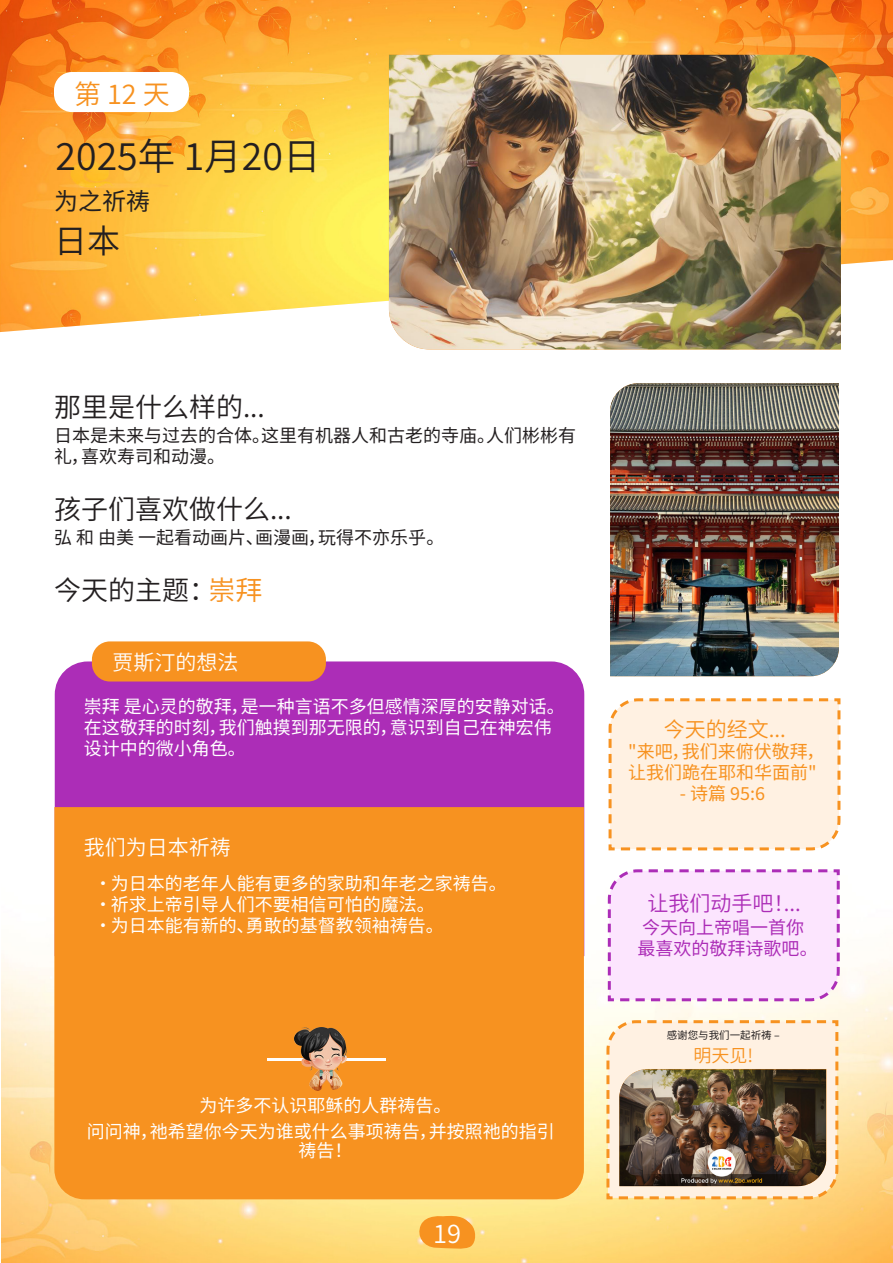
<style>
.page{position:relative;width:893px;height:1263px;background:#fff}
.page>*{position:absolute;margin:0;border:0;box-sizing:border-box;transform-origin:0 0}
.Date{font:37.5px "Source Han Sans CN";color:#231f20}
.City_Name{font:33px "Source Han Sans CN";color:#231f20}
.Header_3{font:27px "Source Han Sans CN";color:#231f20}
.Header_3-2{font:27px "Source Han Sans CN";color:#f79220}
.t1{font:25.5px "Source Han Sans CN";color:#fff}
.Praying_for{font:24px "Source Han Sans CN";color:#231f20}
.Justin_s_thoughts{font:21px "Source Han Sans CN";color:#fff}
.Today_s_Verse{font:21px "Source Han Sans CN";color:#ac2db7}
.Today_s_Verse-2{font:21px "Source Han Sans CN";color:#f79220}
.t2{font:18px/21px "Source Han Sans CN";color:#fff}
.t3{font:18px/21px "Source Han Sans CN";color:#231f20}
.Bible_Verse_2{font:18px/21px "Source Han Sans CN";color:#f79220}
.Bible_Verse_2-2{font:18px/21px "Source Han Sans CN";color:#ac2db7}
.Today_s_Verse-3{font:18px "Source Han Sans CN";color:#f79220}
.Bible_Verse_2-3{font:10.5px "Source Han Sans CN";color:#231f20}
.s1{color:#f79220}
</style>
<div class="page">
<img style="left:2px;top:739px;width:891px;height:524px">
<svg style="left:416px;top:1214px;width:60px;height:36px;background:#f8a83d"></svg>
<img style="left:0;top:0;width:893px;height:332px">
<div style="left:55px;top:661px;width:529px;height:146px;background:#ac2db7"></div>
<img style="left:389px;top:55px;width:452px;height:294px">
<div style="left:54px;top:72px;width:135px;height:40px;background:#fff;border-radius:18px"></div>
<div style="left:92px;top:641px;width:234px;height:40px;background:#f79220;border-radius:18px"></div>
<div style="left:54px;top:807px;width:530px;height:392px;background:#f79220"></div>
<hr style="left:267px;top:1058px;width:118px;height:2px;background:#fff">
<img style="left:294px;top:1027px;width:53px;height:64px">
<img style="left:610px;top:383px;width:229px;height:293px">
<svg style="left:607px;top:698px;width:235px;height:154px;background:#feeedc"></svg>
<svg style="left:606px;top:868px;width:235px;height:135px;background:#f8dffa"></svg>
<svg style="left:605px;top:1019px;width:235px;height:182px;background:#fde7cb"></svg>
<img style="left:619px;top:1069px;width:207px;height:117px">
<p class="Header_3-2" style="left:74px;top:79px;width:97px">第 12 天</p>
<p class="Date" style="left:56px;top:135px;width:266px">2025年 1月20日</p>
<p class="Praying_for" style="left:54px;top:187px;width:97px">为之祈祷</p>
<p class="City_Name" style="left:54px;top:223px;width:67px">日本</p>
<p class="Header_3" style="left:54px;top:391px;width:212px">那里是什么样的...</p>
<p class="t3" style="left:54px;top:425px;width:523px">日本是未来与过去的合体。这里有机器人和古老的寺庙。人们彬彬有礼，喜欢寿司和动漫。</p>
<p class="Header_3" style="left:54px;top:493px;width:239px">孩子们喜欢做什么...</p>
<p class="t3" style="left:54px;top:527px;width:392px">弘 和 由美 一起看动画片、画漫画，玩得不亦乐乎。</p>
<p class="Header_3" style="left:54px;top:574px;width:210px">今天的主题：<span class="s1">崇拜</span></p>
<p class="Justin_s_thoughts" style="left:112px;top:650px;width:127px">贾斯汀的想法</p>
<p class="t2" style="left:84px;top:697px;width:483px">崇拜 是心灵的敬拜，是一种言语不多但感情深厚的安静对话。在这敬拜的时刻，我们触摸到那无限的，意识到自己在神宏伟设计中的微小角色。</p>
<p class="Justin_s_thoughts" style="left:84px;top:835px;width:149px">我们为日本祈祷</p>
<p class="t2" style="left:94px;top:874px;width:414px">•为日本的老年人能有更多的家助和年老之家祷告。</p>
<p class="t2" style="left:94px;top:895px;width:342px">•祈求上帝引导人们不要相信可怕的魔法。</p>
<p class="t2" style="left:94px;top:916px;width:351px">•为日本能有新的、勇敢的基督教领袖祷告。</p>
<p class="t2" style="left:87px;top:1093px;width:470px;line-height:25.5px;text-align:center">为许多不认识耶稣的人群祷告。<br>问问神，祂希望你今天为谁或什么事项祷告，并按照祂的指引</p>
<p class="t2" style="left:298px;top:1140px;width:55px">祷告！</p>
<h3 class="t1" style="left:433px;top:1219px;width:29px">19</h3>
<p class="Today_s_Verse-2" style="left:664px;top:717px;width:124px">今天的经文...</p>
<p class="Bible_Verse_2" style="left:628px;top:741px;width:198px">"来吧，我们来俯伏敬拜，让我们跪在耶和华面前"</p>
<p class="Bible_Verse_2" style="left:680px;top:783px;width:87px">- 诗篇 95:6</p>
<p class="Today_s_Verse" style="left:647px;top:891px;width:155px">让我们动手吧！...</p>
<p class="Bible_Verse_2-2" style="left:637px;top:917px;width:182px">今天向上帝唱一首你最喜欢的敬拜诗歌吧。</p>
<p class="Bible_Verse_2-3" style="left:667px;top:1029px;width:114px">感谢您与我们一起祈祷 –</p>
<p class="Today_s_Verse-3" style="left:693px;top:1045px;width:61px">明天见!</p>
</div>
